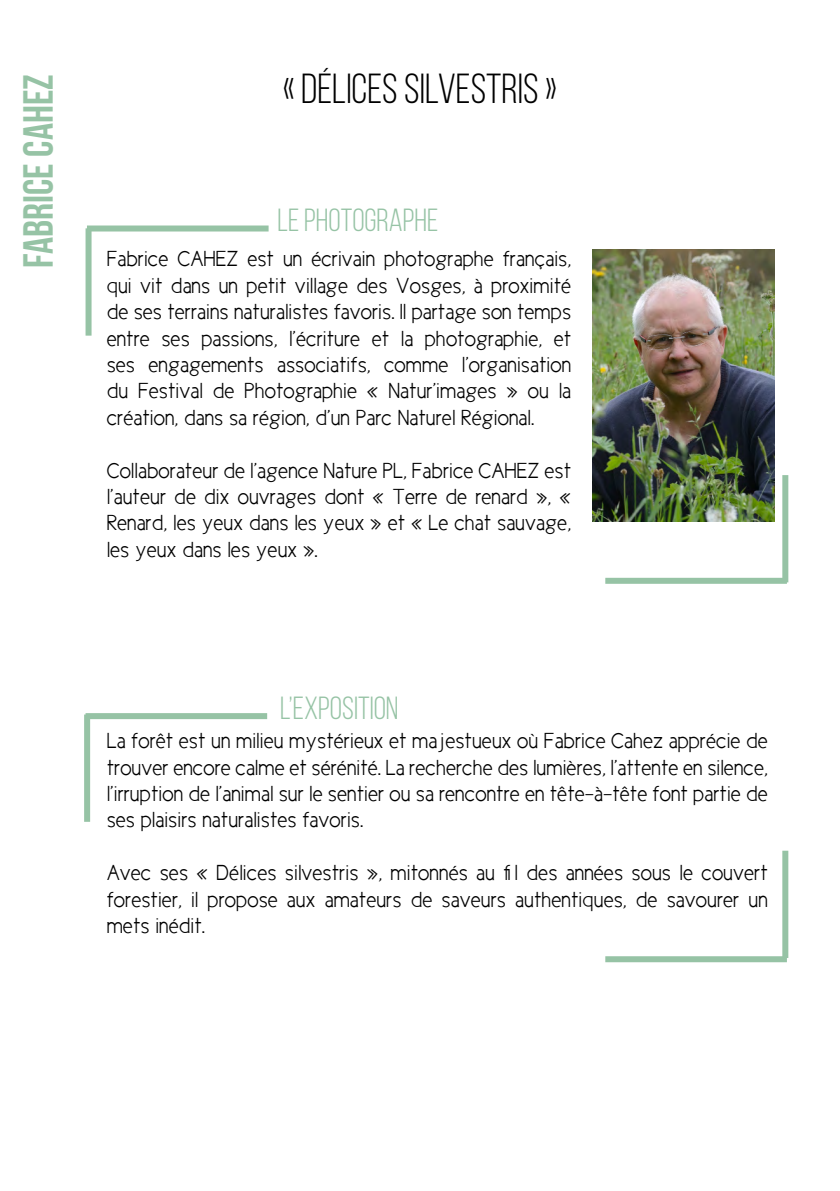
<style>
.page{position:relative;width:840px;height:1191px;background:#fff}
.page>*{position:absolute;margin:0;border:0;box-sizing:border-box;transform-origin:0 0}
.t1{font:42px "Bebas Neue";color:#000}
.t2{font:700 42px "Bebas Neue";color:#96c3a5}
.t3{font:32px "Bebas Neue";color:#96c3a5}
.t4{font:22px/26.4px "Cicle Semi";color:#000;text-align:justify}
</style>
<div class="page">
<div style="left:85px;top:228px;width:6px;height:108px;background:#96c3a5"></div>
<div style="left:87px;top:225px;width:181px;height:6px;background:#96c3a5"></div>
<svg style="left:781px;top:475px;width:6px;height:107px"></svg>
<div style="left:605px;top:578px;width:181px;height:6px;background:#96c3a5"></div>
<div style="left:84px;top:714px;width:6px;height:108px;background:#96c3a5"></div>
<div style="left:85px;top:713px;width:182px;height:6px;background:#96c3a5"></div>
<svg style="left:782px;top:850px;width:5px;height:108px"></svg>
<div style="left:605px;top:956px;width:181px;height:6px;background:#96c3a5"></div>
<img style="left:592px;top:249px;width:181px;height:273px">
<h1 class="t2" style="left:15px;top:268px;width:195px;rotate:-90deg">fabrice cahez</h1>
<h1 class="t1" style="left:282px;top:66px;width:276px">« DÉLICES SILVESTRIS »</h1>
<h2 class="t3" style="left:277px;top:203px;width:162px">LE PHOTOGRAPHE</h2>
<p class="t4" style="left:107px;top:246px;width:466px">Fabrice CAHEZ est un écrivain photographe français, qui vit dans un petit village des Vosges, à proximité de ses terrains naturalistes favoris. Il partage son temps entre ses passions, l’écriture et la photographie, et ses engagements associatifs, comme l’organisation du Festival de Photographie « Natur’images » ou la création, dans sa région, d’un Parc Naturel Régional.</p>
<p class="t4" style="left:107px;top:457px;width:466px">Collaborateur de l’agence Nature PL, Fabrice CAHEZ est l’auteur de dix ouvrages dont « Terre de renard », « Renard, les yeux dans les yeux » et « Le chat sauvage, les yeux dans les yeux ».</p>
<h2 class="t3" style="left:280px;top:690px;width:120px">L’EXPOSITION</h2>
<p class="t4" style="left:107px;top:727px;width:662px">La forêt est un milieu mystérieux et majestueux où Fabrice Cahez apprécie de trouver encore calme et sérénité. La recherche des lumières, l’attente en silence, l’irruption de l’animal sur le sentier ou sa rencontre en tête-à-tête font partie de ses plaisirs naturalistes favoris.</p>
<p class="t4" style="left:107px;top:859px;width:662px">Avec ses « Délices silvestris », mitonnés au fil des années sous le couvert forestier, il propose aux amateurs de saveurs authentiques, de savourer un mets inédit.</p>
</div>
